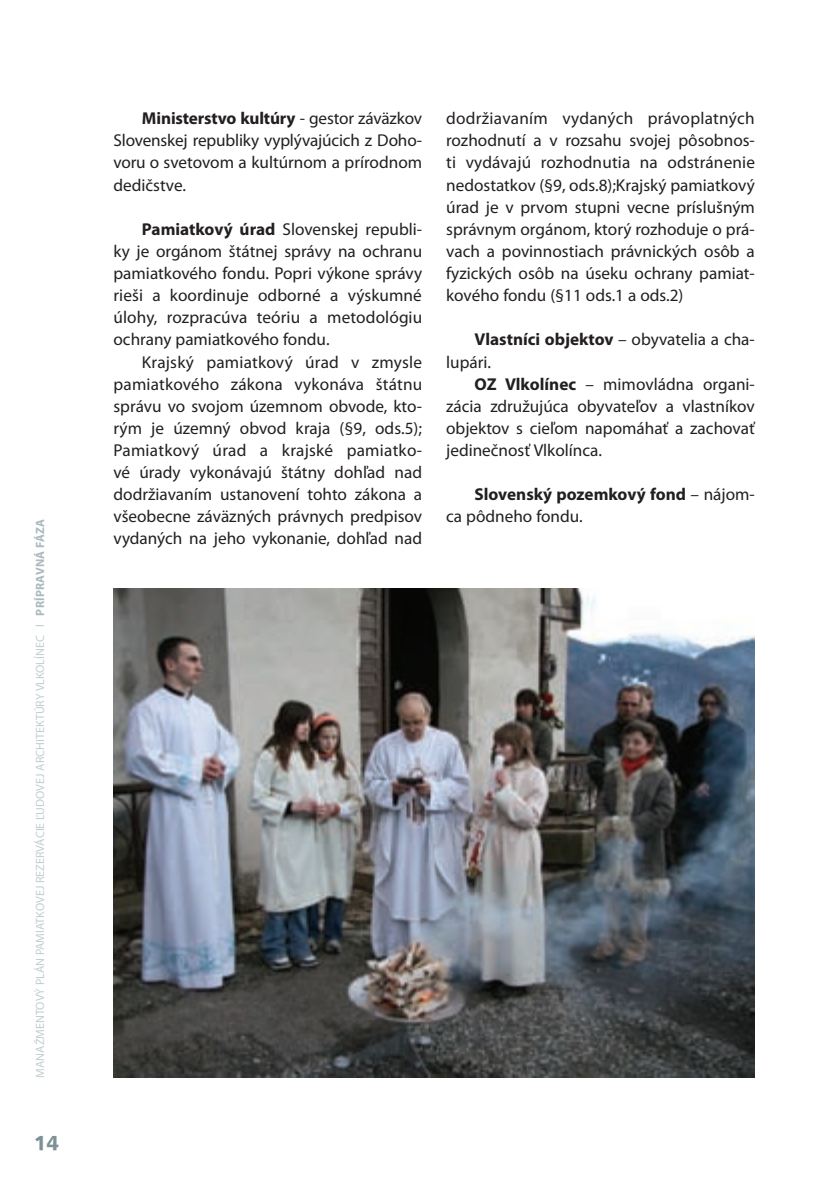
<style>
.page{position:relative;width:840px;height:1191px;background:#fff}
.page>*{position:absolute;margin:0;border:0;box-sizing:border-box;transform-origin:0 0}
.t1{font:20px "Humanist 777 Blk AT";color:#7d9297}
.t2{font:17.2px/22.2px "Myriad Pro";color:#231f20;text-align:justify}
.t3{font:700 17.2px/22.2px "Myriad Pro";color:#231f20}
.t4{font:12px "Myriad Pro";color:#c2ced1}
.s1{font-weight:700;color:#a9b9bd}
.s2{font-weight:700}
.s3{font-weight:400}
</style>
<div class="page">
<img style="left:113px;top:588px;width:641px;height:489px">
<p class="t4" style="left:33px;top:1077px;width:560px;rotate:-90deg">MANAŽMENTOVÝ PLÁN PAMIATKOVEJ REZERVÁCIE ĽUDOVEJ ARCHITEKTÚRY VLKOLÍNEC l <span class="s1">Prípravná fáza</span></p>
<p class="t1" style="left:34px;top:1130px;width:25px">14</p>
<p class="t2" style="left:113px;top:107px;width:310px;text-indent:28px"><span class="s2">Ministerstvo kultúry</span> - gestor záväzkov Slovenskej republiky vyplývajúcich z Doho&shy;voru o svetovom a kultúrnom a prírodnom dedičstve.</p>
<p class="t2" style="left:113px;top:218px;width:310px;text-indent:28px"><span class="s2">Pamiatkový úrad</span> Slovenskej republi&shy;ky je orgánom štátnej správy na ochranu pamiatkového fondu. Popri výkone správy rieši a koordinuje odborné a výskumné úlohy, rozpracúva teóriu a metodológiu ochrany pamiatkového fondu.</p>
<p class="t2" style="left:113px;top:350px;width:310px;text-indent:28px">Krajský pamiatkový úrad v zmysle pamiatkového zákona vykonáva štátnu správu vo svojom územnom obvode, kto&shy;rým je územný obvod kraja (§9, ods.5); Pamiatkový úrad a krajské pamiatko&shy;vé úrady vykonávajú štátny dohľad nad dodržiavaním ustanovení tohto zákona a všeobecne záväzných právnych predpisov vydaných na jeho vykonanie, dohľad nad</p>
<p class="t2" style="left:446px;top:107px;width:310px">dodržiavaním vydaných právoplatných rozhodnutí a v rozsahu svojej pôsobnos&shy;ti vydávajú rozhodnutia na odstránenie nedostatkov (§9, ods.8);Krajský pamiatkový úrad je v prvom stupni vecne príslušným správnym orgánom, ktorý rozhoduje o prá&shy;vach a povinnostiach právnických osôb a fyzických osôb na úseku ochrany pamiat&shy;kového fondu (§11 ods.1 a ods.2)</p>
<p class="t2" style="left:446px;top:328px;width:310px;text-indent:28px"><span class="s2">Vlastníci objektov</span> – obyvatelia a cha&shy;lupári.</p>
<p class="t2" style="left:446px;top:372px;width:310px;text-indent:28px"><span class="s2">OZ Vlkolínec</span> – mimovládna organi&shy;zácia združujúca obyvateľov a vlastníkov objektov s cieľom napomáhať a zachovať jedinečnosť Vlkolínca.</p>
<p class="t3" style="left:446px;top:483px;width:310px;text-indent:28px">Slovenský pozemkový fond <span class="s3">– nájom&shy;ca pôdneho fondu.</span></p>
</div>
